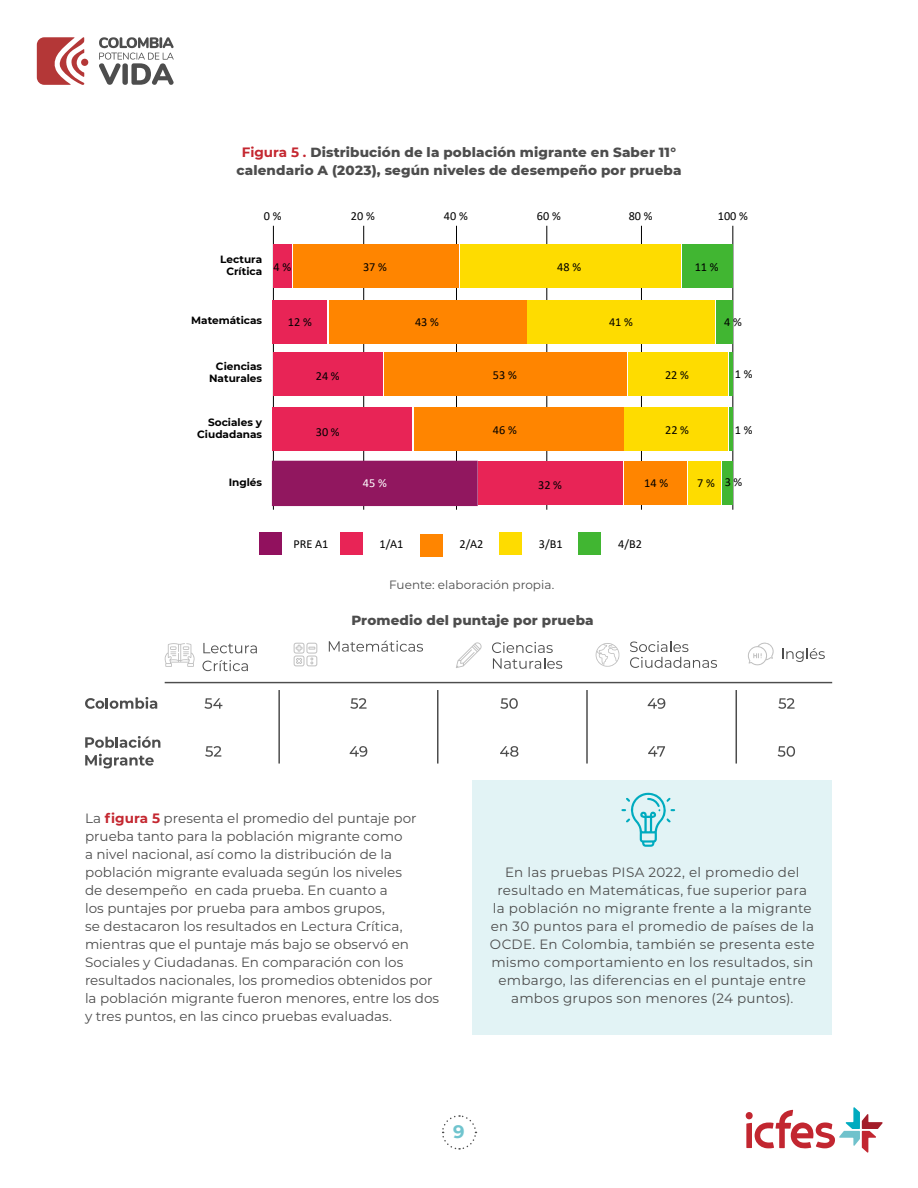
<style>
.page{position:relative;width:918px;height:1188px;background:#fff}
.page>*{position:absolute;margin:0;border:0;box-sizing:border-box;transform-origin:0 0}
.t1{font:700 18px "Montserrat";color:#70c4ce}
.t2{font:13.5px/18px "Montserrat";letter-spacing:.005em;color:#4d4d4d}
.t3{font:800 13.5px/18px "Montserrat";letter-spacing:.01em;color:#4d4d4d;text-align:center}
.t4{font:12.3px "Calibri";color:#000}
.t5{font:12.3px "Calibri";color:#fff}
.t6{font:12px "Montserrat";letter-spacing:.005em;color:#4d4d4d}
.t7{font:700 10.5px/12px "Montserrat";color:#000;text-align:right}
.s1{font-weight:700;color:#c42730}
</style>
<div class="page">
<svg style="left:746px;top:1107px;width:137px;height:46px"></svg>
<svg style="left:99px;top:37px;width:75px;height:48px"></svg>
<svg style="left:37px;top:37px;width:47px;height:48px"></svg>
<div style="left:81px;top:59px;width:7px;height:7px;background:#b43737;border-radius:50%"></div>
<svg style="left:442px;top:1115px;width:35px;height:35px"></svg>
<div style="left:473px;top:780px;width:359px;height:255px;background:#e2f3f5"></div>
<hr style="left:273px;top:226px;width:1px;height:284px;background:#000">
<hr style="left:363px;top:226px;width:1px;height:284px;background:#000">
<hr style="left:456px;top:226px;width:1px;height:284px;background:#000">
<hr style="left:546px;top:226px;width:1px;height:284px;background:#000">
<hr style="left:641px;top:226px;width:1px;height:284px;background:#000">
<hr style="left:732px;top:226px;width:1px;height:284px;background:#000">
<div style="left:273px;top:244px;width:19px;height:44px;background:#e82456"></div>
<div style="left:293px;top:244px;width:165px;height:44px;background:#ff8500"></div>
<div style="left:460px;top:244px;width:221px;height:44px;background:#fedc00"></div>
<div style="left:682px;top:244px;width:51px;height:44px;background:#41b632"></div>
<div style="left:273px;top:300px;width:54px;height:44px;background:#e82456"></div>
<div style="left:273px;top:352px;width:109px;height:44px;background:#e82456"></div>
<div style="left:273px;top:407px;width:139px;height:44px;background:#e82456"></div>
<div style="left:272px;top:461px;width:206px;height:45px;background:#921760"></div>
<div style="left:329px;top:300px;width:197px;height:44px;background:#ff8500"></div>
<div style="left:528px;top:300px;width:187px;height:44px;background:#fedc00"></div>
<div style="left:717px;top:300px;width:16px;height:44px;background:#41b632"></div>
<div style="left:384px;top:352px;width:243px;height:44px;background:#ff8500"></div>
<div style="left:628px;top:352px;width:100px;height:44px;background:#fedc00"></div>
<hr style="left:729px;top:352px;width:4px;height:44px;background:#41b632">
<div style="left:414px;top:407px;width:209px;height:44px;background:#ff8500"></div>
<div style="left:625px;top:407px;width:103px;height:44px;background:#fedc00"></div>
<hr style="left:729px;top:407px;width:4px;height:44px;background:#41b632">
<div style="left:478px;top:461px;width:145px;height:44px;background:#e82456"></div>
<div style="left:625px;top:461px;width:62px;height:44px;background:#ff8500"></div>
<div style="left:689px;top:461px;width:32px;height:44px;background:#fedc00"></div>
<div style="left:723px;top:461px;width:10px;height:44px;background:#41b632"></div>
<div style="left:340px;top:532px;width:23px;height:23px;background:#e82456"></div>
<div style="left:420px;top:534px;width:23px;height:23px;background:#ff8500"></div>
<div style="left:499px;top:532px;width:23px;height:23px;background:#fedc00"></div>
<div style="left:579px;top:532px;width:22px;height:23px;background:#41b632"></div>
<div style="left:259px;top:532px;width:23px;height:23px;background:#91115e"></div>
<svg style="left:85px;top:697px;width:72px;height:12px"></svg>
<svg style="left:85px;top:736px;width:75px;height:12px"></svg>
<svg style="left:85px;top:754px;width:69px;height:14px"></svg>
<svg style="left:204px;top:698px;width:18px;height:11px"></svg>
<svg style="left:205px;top:746px;width:16px;height:11px"></svg>
<svg style="left:350px;top:698px;width:17px;height:11px"></svg>
<svg style="left:350px;top:746px;width:17px;height:11px"></svg>
<svg style="left:500px;top:698px;width:18px;height:11px"></svg>
<svg style="left:500px;top:746px;width:18px;height:11px"></svg>
<svg style="left:648px;top:698px;width:17px;height:11px"></svg>
<svg style="left:648px;top:746px;width:17px;height:11px"></svg>
<svg style="left:778px;top:698px;width:17px;height:11px"></svg>
<svg style="left:778px;top:746px;width:17px;height:11px"></svg>
<svg style="left:630px;top:641px;width:87px;height:27px"></svg>
<svg style="left:596px;top:643px;width:23px;height:24px"></svg>
<svg style="left:782px;top:648px;width:43px;height:14px"></svg>
<svg style="left:748px;top:642px;width:26px;height:24px"></svg>
<svg style="left:329px;top:641px;width:94px;height:11px"></svg>
<svg style="left:294px;top:643px;width:24px;height:24px"></svg>
<svg style="left:456px;top:642px;width:26px;height:26px"></svg>
<svg style="left:492px;top:642px;width:70px;height:27px"></svg>
<svg style="left:203px;top:643px;width:54px;height:10px"></svg>
<svg style="left:202px;top:660px;width:46px;height:11px"></svg>
<svg style="left:165px;top:643px;width:30px;height:24px"></svg>
<hr style="left:165px;top:682px;width:667px;height:1px;background:#4d4d4d">
<hr style="left:278px;top:690px;width:2px;height:74px;background:#4d4d4d">
<hr style="left:437px;top:690px;width:2px;height:74px;background:#4d4d4d">
<hr style="left:586px;top:690px;width:2px;height:74px;background:#4d4d4d">
<hr style="left:736px;top:690px;width:1px;height:74px;background:#4d4d4d">
<svg style="left:621px;top:792px;width:54px;height:55px"></svg>
<p class="t3" style="left:236px;top:143px;width:447px"><span class="s1">Figura 5 .</span> Distribución de la población migrante en Saber 11° calendario A (2023), según niveles de desempeño por prueba</p>
<p class="t4" style="left:264px;top:207px;width:19px">0 %</p>
<p class="t4" style="left:351px;top:207px;width:25px">20 %</p>
<p class="t4" style="left:444px;top:207px;width:25px">40 %</p>
<p class="t4" style="left:537px;top:207px;width:25px">60 %</p>
<p class="t4" style="left:629px;top:207px;width:25px">80 %</p>
<p class="t4" style="left:718px;top:207px;width:32px">100 %</p>
<p class="t7" style="left:220px;top:252px;width:43px;text-align:center">Lectura<br>Crítica</p>
<p class="t4" style="left:273px;top:258px;width:19px">4 %</p>
<p class="t4" style="left:363px;top:258px;width:25px">37 %</p>
<p class="t4" style="left:557px;top:258px;width:25px">48 %</p>
<p class="t4" style="left:695px;top:258px;width:25px">11 %</p>
<p class="t7" style="left:191px;top:314px;width:72px">Matemáticas</p>
<p class="t7" style="left:209px;top:360px;width:55px">Ciencias<br>Naturales</p>
<p class="t7" style="left:197px;top:416px;width:66px">Sociales y<br>Ciudadanas</p>
<p class="t7" style="left:229px;top:476px;width:35px">Inglés</p>
<p class="t4" style="left:288px;top:314px;width:25px">12 %</p>
<p class="t4" style="left:415px;top:314px;width:25px">43 %</p>
<p class="t4" style="left:609px;top:314px;width:25px">41 %</p>
<p class="t4" style="left:724px;top:314px;width:19px">4 %</p>
<p class="t4" style="left:316px;top:367px;width:25px">24 %</p>
<p class="t4" style="left:493px;top:366px;width:25px">53 %</p>
<p class="t4" style="left:665px;top:366px;width:25px">22 %</p>
<p class="t4" style="left:735px;top:366px;width:19px">1 %</p>
<p class="t4" style="left:316px;top:423px;width:25px">30 %</p>
<p class="t4" style="left:493px;top:422px;width:25px">46 %</p>
<p class="t4" style="left:665px;top:422px;width:25px">22 %</p>
<p class="t4" style="left:735px;top:421px;width:19px">1 %</p>
<p class="t5" style="left:363px;top:475px;width:25px">45 %</p>
<p class="t4" style="left:538px;top:477px;width:25px">32 %</p>
<p class="t4" style="left:644px;top:475px;width:25px">14 %</p>
<p class="t4" style="left:697px;top:474px;width:47px">7 % 3 %</p>
<p class="t4" style="left:293px;top:535px;width:37px">PRE A1</p>
<p class="t4" style="left:380px;top:535px;width:25px">1/A1</p>
<p class="t4" style="left:460px;top:535px;width:25px">2/A2</p>
<p class="t4" style="left:539px;top:535px;width:25px">3/B1</p>
<p class="t4" style="left:618px;top:535px;width:25px">4/B2</p>
<p class="t6" style="left:389px;top:577px;width:166px">Fuente: elaboración propia.</p>
<p class="t3" style="left:351px;top:611px;width:244px">Promedio del puntaje por prueba</p>
<p class="t2" style="left:85px;top:809px;width:356px">La <span class="s1">figura 5</span> presenta el promedio del puntaje por prueba tanto para la población migrante como<br>a nivel nacional, así como la distribución de la población migrante evaluada según los niveles<br>de desempeño en cada prueba. En cuanto a<br>los puntajes por prueba para ambos grupos,<br>se destacaron los resultados en Lectura Crítica, mientras que el puntaje más bajo se observó en Sociales y Ciudadanas. En comparación con los resultados nacionales, los promedios obtenidos por la población migrante fueron menores, entre los dos y tres puntos, en las cinco pruebas evaluadas.</p>
<p class="t2" style="left:490px;top:863px;width:326px;text-align:center">En las pruebas PISA 2022, el promedio del resultado en Matemáticas, fue superior para la población no migrante frente a la migrante en 30 puntos para el promedio de países de la OCDE. En Colombia, también se presenta este mismo comportamiento en los resultados, sin embargo, las diferencias en el puntaje entre ambos grupos son menores (24 puntos).</p>
<h1 class="t1" style="left:453px;top:1119px;width:13px">9</h1>
</div>
